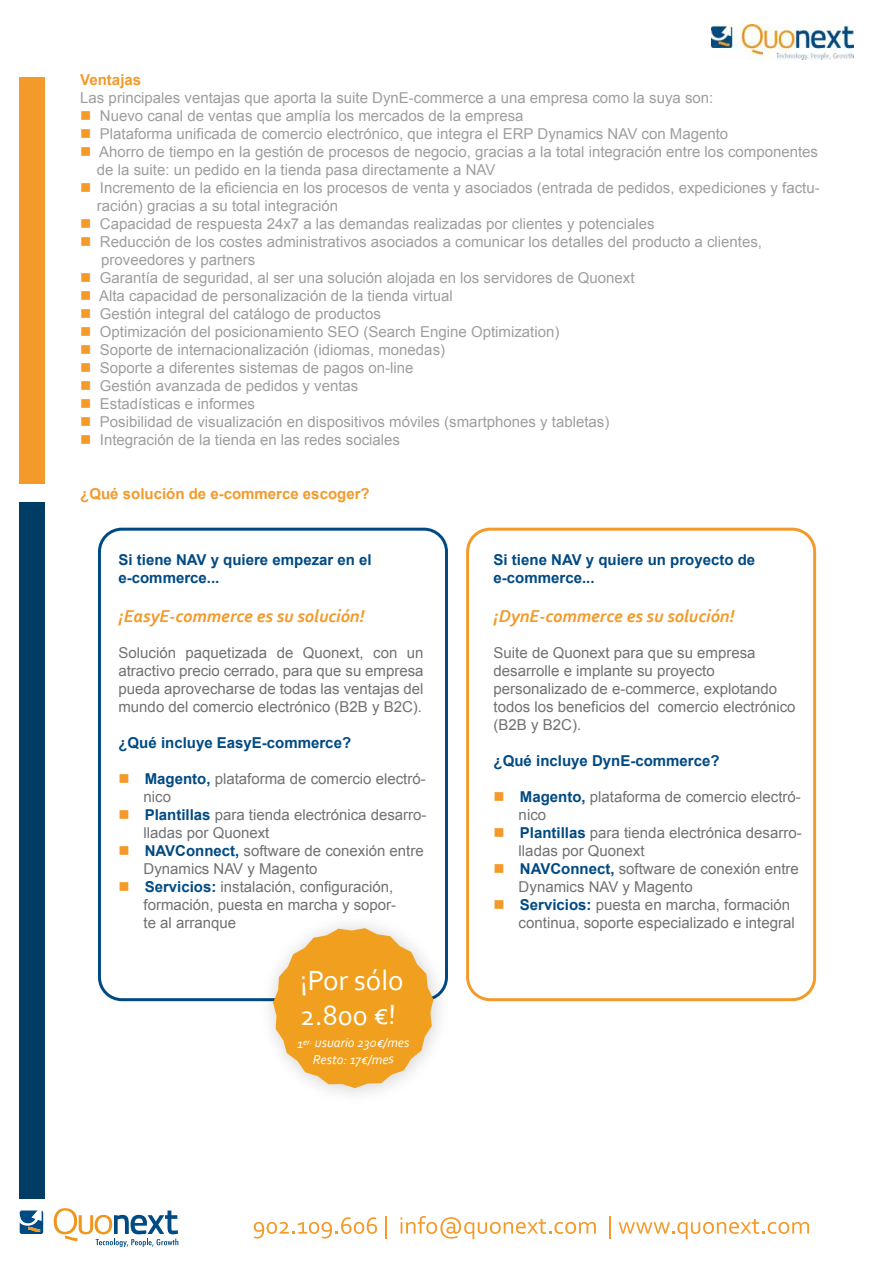
<style>
.page{position:relative;width:893px;height:1263px;background:#fff}
.page>*{position:absolute;margin:0;border:0;box-sizing:border-box;transform-origin:0 0}
.t1{font:29.1px/35px "Corbel";letter-spacing:-.005em;color:#fff}
.t2{font:italic 700 18px "Corbel";color:#f39a2a}
.t3{font:15px/18px "Arial";color:#9c9e9f}
.t4{font:15px/18px "Arial";color:#707172}
.t5{font:700 15px/18px "Arial";color:#004a83}
.t6{font:700 15px "Arial";color:#f39a2a}
.t7{font:italic 13.5px/16.2px "Corbel";letter-spacing:-.005em;color:#fff;text-align:center}
.s1{color:#f39a2a}
.s2{font-weight:700;color:#004a83}
</style>
<div class="page">
<div style="left:20px;top:502px;width:25px;height:696px;background:#003c64"></div>
<div style="left:20px;top:77px;width:25px;height:406px;background:#f39a2a"></div>
<svg style="left:20px;top:1211px;width:23px;height:23px"></svg>
<svg style="left:54px;top:1208px;width:124px;height:39px"></svg>
<svg style="left:254px;top:1217px;width:123px;height:22px"></svg>
<hr style="left:385px;top:1216px;width:2px;height:23px;background:#f39a2a">
<svg style="left:400px;top:1216px;width:196px;height:23px"></svg>
<hr style="left:609px;top:1216px;width:2px;height:23px;background:#f39a2a">
<svg style="left:618px;top:1219px;width:191px;height:20px"></svg>
<img style="left:711px;top:25px;width:142px;height:34px">
<div style="left:98px;top:528px;width:350px;height:473px;border:3px solid #004a83;border-radius:22px"></div>
<div style="left:466px;top:528px;width:350px;height:473px;border:3px solid #f39a2a;border-radius:22px"></div>
<img style="left:250px;top:907px;width:198px;height:188px">
<svg style="left:273px;top:928px;width:160px;height:160px"></svg>
<p class="t6" style="left:80px;top:70px;width:62px">Ventajas</p>
<p class="t3" style="left:80px;top:89px;width:634px">Las principales ventajas que aporta la suite DynE-commerce a una empresa como la suya son:</p>
<p class="t3" style="left:80px;top:107px;width:445px"><span class="s1">■</span> Nuevo canal de ventas que amplía los mercados de la empresa</p>
<p class="t3" style="left:80px;top:125px;width:649px"><span class="s1">■</span> Plataforma unificada de comercio electrónico, que integra el ERP Dynamics NAV con Magento</p>
<p class="t3" style="left:97px;top:143px;width:722px;text-indent:-17px"><span class="s1">■</span> Ahorro de tiempo en la gestión de procesos de negocio, gracias a la total integración entre los componentes de la suite: un pedido en la tienda pasa directamente a NAV</p>
<p class="t3" style="left:97px;top:179px;width:724px;text-indent:-17px"><span class="s1">■</span> Incremento de la eficiencia en los procesos de venta y asociados (entrada de pedidos, expediciones y factu&shy;ración) gracias a su total integración</p>
<p class="t3" style="left:80px;top:215px;width:575px"><span class="s1">■</span> Capacidad de respuesta 24x7 a las demandas realizadas por clientes y potenciales</p>
<p class="t3" style="left:101px;top:233px;width:662px;text-indent:-21px"><span class="s1">■</span> Reducción de los costes administrativos asociados a comunicar los detalles del producto a clientes, proveedores y partners</p>
<p class="t3" style="left:80px;top:269px;width:555px"><span class="s1">■</span> Garantía de seguridad, al ser una solución alojada en los servidores de Quonext</p>
<p class="t3" style="left:80px;top:287px;width:374px"><span class="s1">■</span> Alta capacidad de personalización de la tienda virtual</p>
<p class="t3" style="left:80px;top:305px;width:302px"><span class="s1">■</span> Gestión integral del catálogo de productos</p>
<p class="t3" style="left:80px;top:323px;width:480px"><span class="s1">■</span> Optimización del posicionamiento SEO (Search Engine Optimization)</p>
<p class="t3" style="left:80px;top:341px;width:366px"><span class="s1">■</span> Soporte de internacionalización (idiomas, monedas)</p>
<p class="t3" style="left:80px;top:359px;width:335px"><span class="s1">■</span> Soporte a diferentes sistemas de pagos on-line</p>
<p class="t3" style="left:80px;top:377px;width:280px"><span class="s1">■</span> Gestión avanzada de pedidos y ventas</p>
<p class="t3" style="left:80px;top:395px;width:176px"><span class="s1">■</span> Estadísticas e informes</p>
<p class="t3" style="left:80px;top:413px;width:530px"><span class="s1">■</span> Posibilidad de visualización en dispositivos móviles (smartphones y tabletas)</p>
<p class="t3" style="left:80px;top:431px;width:321px"><span class="s1">■</span> Integración de la tienda en las redes sociales</p>
<p class="t6" style="left:80px;top:484px;width:291px">¿Qué solución de e-commerce escoger?</p>
<p class="t5" style="left:118px;top:551px;width:255px">Si tiene NAV y quiere empezar en el e-commerce...</p>
<p class="t2" style="left:118px;top:605px;width:248px">¡EasyE-commerce es su solución!</p>
<p class="t4" style="left:118px;top:644px;width:306px;text-align:justify">Solución paquetizada de Quonext, con un atractivo precio cerrado, para que su empresa pueda aprovecharse de todas las ventajas del mundo del comercio electrónico (B2B y B2C).</p>
<p class="t5" style="left:118px;top:735px;width:234px">¿Qué incluye EasyE-commerce?</p>
<p class="t4" style="left:143px;top:770px;width:284px;text-indent:-25px"><span class="s1">■</span> <span class="s2">Magento,</span> plataforma de comercio electró&shy;nico</p>
<p class="t4" style="left:143px;top:806px;width:284px;text-indent:-25px"><span class="s1">■</span> <span class="s2">Plantillas</span> para tienda electrónica desarro&shy;lladas por Quonext</p>
<p class="t4" style="left:143px;top:842px;width:282px;text-indent:-25px"><span class="s1">■</span> <span class="s2">NAVConnect,</span> software de conexión entre<br>Dynamics NAV y Magento</p>
<p class="t4" style="left:143px;top:878px;width:254px;text-indent:-25px"><span class="s1">■</span> <span class="s2">Servicios:</span> instalación, configuración, formación, puesta en marcha y sopor&shy;te al arranque</p>
<h1 class="t1" style="left:300px;top:962px;width:105px">¡Por sólo<br>2.800 €!</h1>
<p class="t7" style="left:297px;top:1034px;width:114px">1<sup>er.</sup> usuario 230€/mes<br>Resto: 17€/mes</p>
<p class="t5" style="left:493px;top:551px;width:263px">Si tiene NAV y quiere un proyecto de e-commerce...</p>
<p class="t2" style="left:493px;top:605px;width:243px">¡DynE-commerce es su solución!</p>
<p class="t4" style="left:493px;top:644px;width:303px">Suite de Quonext para que su empresa desarrolle e implante su proyecto personalizado de e-commerce, explotando todos los beneficios del comercio electrónico (B2B y B2C).</p>
<p class="t5" style="left:493px;top:753px;width:227px">¿Qué incluye DynE-commerce?</p>
<p class="t4" style="left:518px;top:788px;width:284px;text-indent:-25px"><span class="s1">■</span> <span class="s2">Magento,</span> plataforma de comercio electró&shy;nico</p>
<p class="t4" style="left:518px;top:824px;width:284px;text-indent:-25px"><span class="s1">■</span> <span class="s2">Plantillas</span> para tienda electrónica desarro&shy;lladas por Quonext</p>
<p class="t4" style="left:518px;top:860px;width:282px;text-indent:-25px"><span class="s1">■</span> <span class="s2">NAVConnect,</span> software de conexión entre<br>Dynamics NAV y Magento</p>
<p class="t4" style="left:518px;top:896px;width:277px;text-indent:-25px"><span class="s1">■</span> <span class="s2">Servicios:</span> puesta en marcha, formación continua, soporte especializado e integral</p>
</div>
